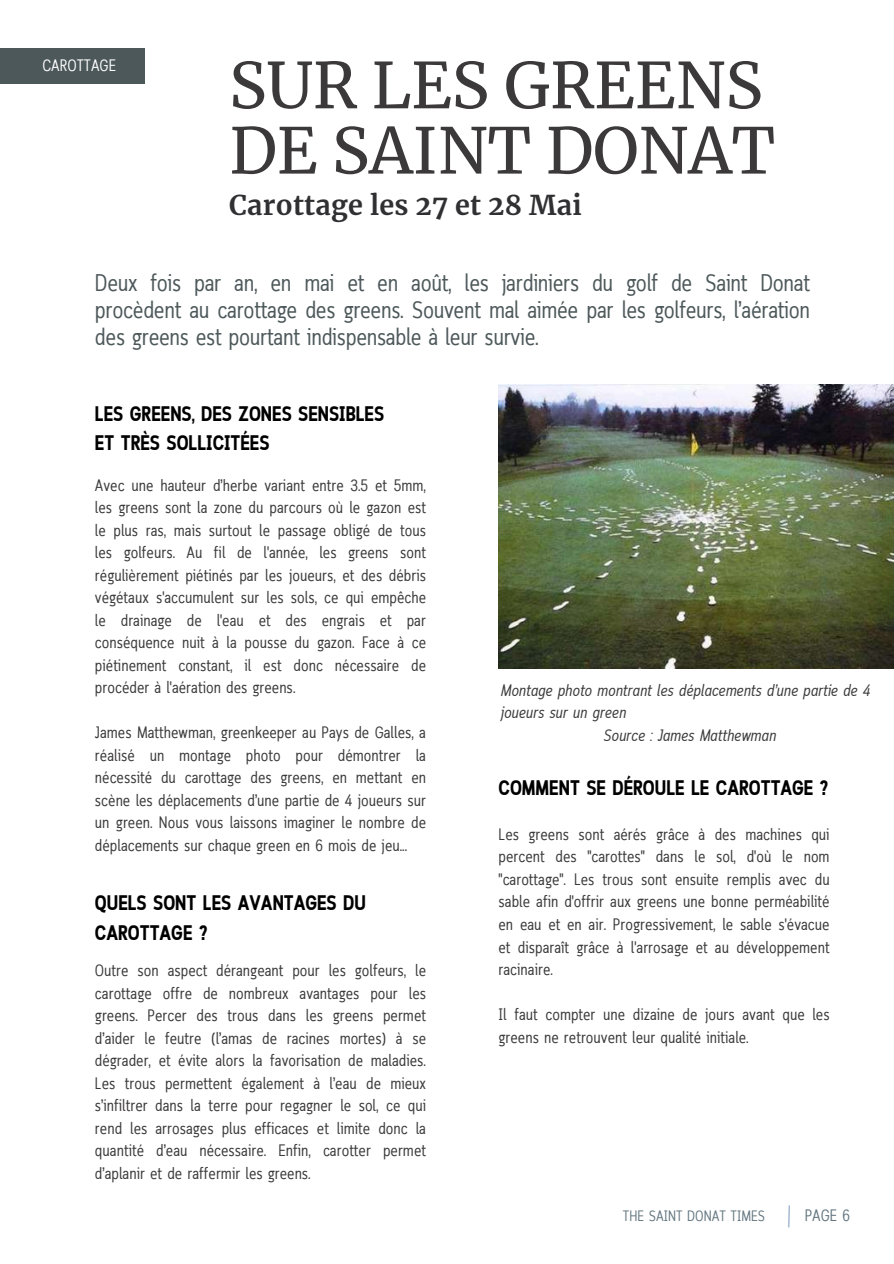
<style>
.page{position:relative;width:894px;height:1264px;background:#fff}
.page>*{position:absolute;margin:0;border:0;box-sizing:border-box;transform-origin:0 0}
.t1{font:63px/65.2px "Merriweather";letter-spacing:-.005em;color:#3b3939}
.t2{font:700 27px "Merriweather";letter-spacing:.01em;color:#302f32}
.t3{font:24px/27px "Cloud Cond";letter-spacing:-.015em;color:#4d585a;text-align:justify}
.t4{font:700 21px/29.2px "Cloud Cond";color:#000}
.t5{font:16.5px/22.5px "Cloud Cond";color:#3b3939;text-align:justify}
.t6{font:italic 16.5px "Cloud Cond";color:#3b3939}
.t7{font:16.5px "Cloud Cond";color:#fff}
.t8{font:16.5px "Cloud Cond";color:#637680}
.t9{font:15px "Cloud Cond";color:#637680}
</style>
<div class="page">
<svg style="left:788px;top:1205px;width:2px;height:23px"></svg>
<div style="left:0;top:49px;width:145px;height:35px;background:#4d585a"></div>
<img style="left:498px;top:385px;width:395px;height:283px">
<p class="t7" style="left:42px;top:59px;width:75px">CAROTTAGE</p>
<h1 class="t1" style="left:229px;top:53px;width:547px">SUR LES GREENS<br>DE SAINT DONAT</h1>
<h2 class="t2" style="left:229px;top:188px;width:354px">Carottage les 27 et 28 Mai</h2>
<h3 class="t3" style="left:95px;top:271px;width:716px">Deux fois par an, en mai et en août, les jardiniers du golf de Saint Donat procèdent au carottage des greens. Souvent mal aimée par les golfeurs, l’aération des greens est pourtant indispensable à leur survie.</h3>
<p class="t4" style="left:95px;top:401px;width:290px">LES GREENS, DES ZONES SENSIBLES<br>ET TRÈS SOLLICITÉES</p>
<p class="t5" style="left:95px;top:475px;width:332px">Avec une hauteur d’herbe variant entre 3.5 et 5mm, les greens sont la zone du parcours où le gazon est le plus ras, mais surtout le passage obligé de tous les golfeurs. Au fil de l'année, les greens sont régulièrement piétinés par les joueurs, et des débris végétaux s'accumulent sur les sols, ce qui empêche le drainage de l'eau et des engrais et par conséquence nuit à la pousse du gazon. Face à ce piétinement constant, il est donc nécessaire de procéder à l'aération des greens.</p>
<p class="t5" style="left:95px;top:722px;width:332px">James Matthewman, greenkeeper au Pays de Galles, a réalisé un montage photo pour démontrer la nécessité du carottage des greens, en mettant en scène les déplacements d’une partie de 4 joueurs sur un green. Nous vous laissons imaginer le nombre de déplacements sur chaque green en 6 mois de jeu...</p>
<p class="t4" style="left:95px;top:890px;width:272px">QUELS SONT LES AVANTAGES DU<br>CAROTTAGE ?</p>
<p class="t5" style="left:95px;top:960px;width:332px">Outre son aspect dérangeant pour les golfeurs, le carottage offre de nombreux avantages pour les greens. Percer des trous dans les greens permet d’aider le feutre (l’amas de racines mortes) à se dégrader, et évite alors la favorisation de maladies.<br>Les trous permettent également à l’eau de mieux s’infiltrer dans la terre pour regagner le sol, ce qui rend les arrosages plus efficaces et limite donc la quantité d’eau nécessaire. Enfin, carotter permet d’aplanir et de raffermir les greens.</p>
<p class="t6" style="left:500px;top:683px;width:371px">Montage photo montrant les déplacements d’une partie de 4</p>
<p class="t6" style="left:500px;top:706px;width:127px">joueurs sur un green</p>
<p class="t6" style="left:603px;top:728px;width:174px">Source : James Matthewman</p>
<p class="t4" style="left:498px;top:774px;width:331px">COMMENT SE DÉROULE LE CAROTTAGE ?</p>
<p class="t5" style="left:498px;top:824px;width:332px">Les greens sont aérés grâce à des machines qui percent des "carottes" dans le sol, d'où le nom "carottage". Les trous sont ensuite remplis avec du sable afin d'offrir aux greens une bonne perméabilité en eau et en air. Progressivement, le sable s'évacue et disparaît grâce à l'arrosage et au développement racinaire.</p>
<p class="t5" style="left:498px;top:1004px;width:332px">Il faut compter une dizaine de jours avant que les greens ne retrouvent leur qualité initiale.</p>
<p class="t9" style="left:622px;top:1209px;width:143px">THE SAINT DONAT TIMES</p>
<p class="t8" style="left:804px;top:1208px;width:47px">PAGE 6</p>
</div>
